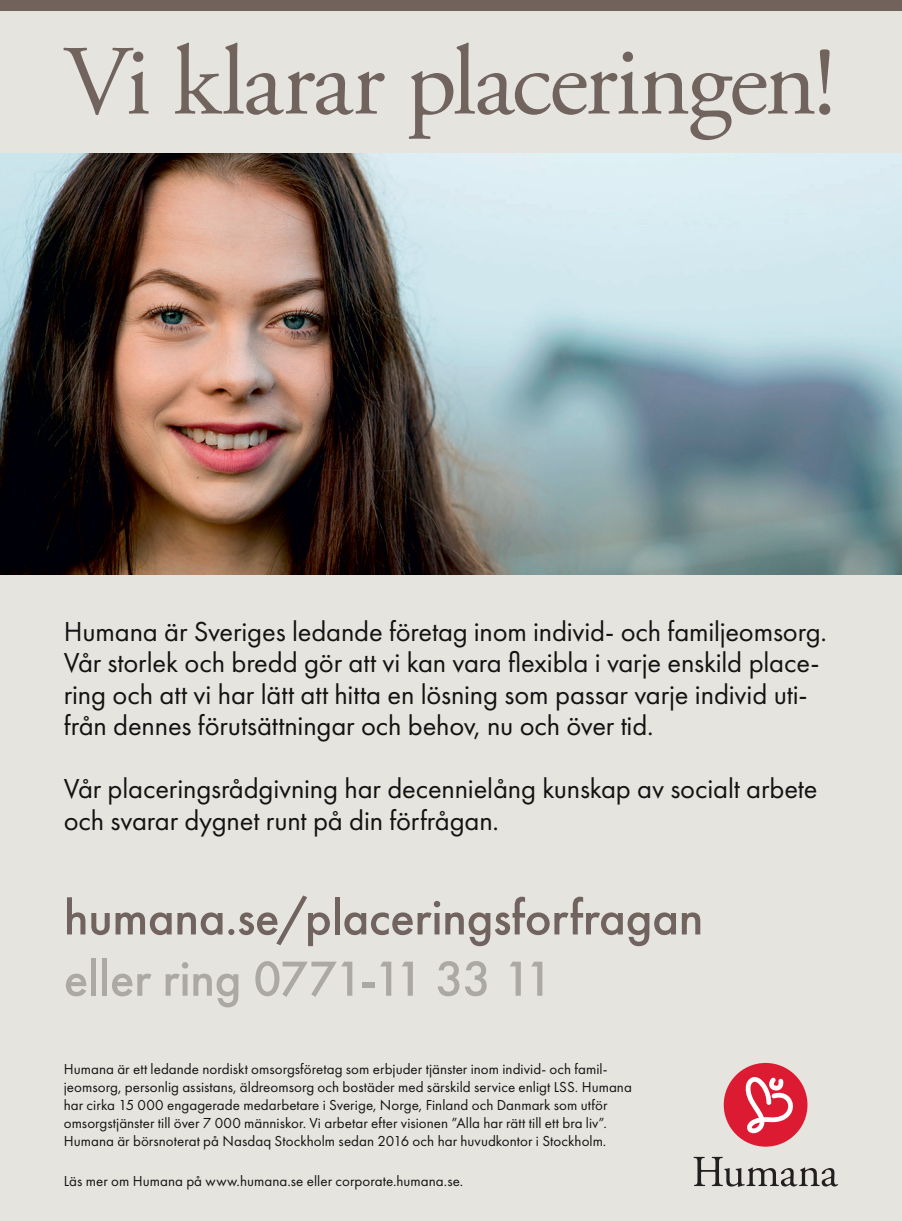
<style>
.page{position:relative;width:902px;height:1221px;background:#fff}
.page>*{position:absolute;margin:0;border:0;box-sizing:border-box;transform-origin:0 0}
.t1{font:99px "Adobe Garamond Pro";letter-spacing:-.025em;color:#71645e}
.t2{font:500 51px/61.2px "Futura PT";letter-spacing:-.01em;color:#71645e}
.t3{font:28.5px/31.5px "Futura PT";letter-spacing:-.005em;color:#141313}
.t4{font:15px/18px "Futura PT";letter-spacing:.005em;color:#141313}
.s1{color:#aca8a4}
</style>
<div class="page">
<div style="left:0;top:0;width:901px;height:1220px;background:#e6e4df"></div>
<img style="left:0;top:154px;width:901px;height:420px">
<svg style="left:693px;top:1156px;width:145px;height:30px"></svg>
<div style="left:723px;top:1062px;width:84px;height:84px;background:#dc1a32;border-radius:50%"></div>
<svg style="left:745px;top:1077px;width:48px;height:56px"></svg>
<div style="left:0;top:0;width:901px;height:11px;background:#71635c"></div>
<p class="t1" style="left:64px;top:23px;width:773px">Vi klarar placeringen!</p>
<p class="t3" style="left:64px;top:615px;width:764px">Humana är Sveriges ledande företag inom individ- och familjeomsorg.<br>Vår storlek och bredd gör att vi kan vara flexibla i varje enskild place&shy;ring och att vi har lätt att hitta en lösning som passar varje individ uti&shy;från dennes förutsättningar och behov, nu och över tid.</p>
<p class="t3" style="left:64px;top:772px;width:755px">Vår placeringsrådgivning har decennielång kunskap av socialt arbete och svarar dygnet runt på din förfrågan.</p>
<p class="t2" style="left:64px;top:886px;width:641px">humana.se/placeringsforfragan <span class="s1">eller ring 0771-11 33 11</span></p>
<p class="t4" style="left:64px;top:1060px;width:569px">Humana är ett ledande nordiskt omsorgsföretag som erbjuder tjänster inom individ- och famil&shy;jeomsorg, personlig assistans, äldreomsorg och bostäder med särskild service enligt LSS. Humana har cirka 15 000 engagerade medarbetare i Sverige, Norge, Finland och Danmark som utför omsorgstjänster till över 7 000 människor. Vi arbetar efter visionen ”Alla har rätt till ett bra liv”.<br>Humana är börsnoterat på Nasdaq Stockholm sedan 2016 och har huvudkontor i Stockholm.</p>
<p class="t4" style="left:64px;top:1171px;width:401px">Läs mer om Humana på www.humana.se eller corporate.humana.se.</p>
</div>
